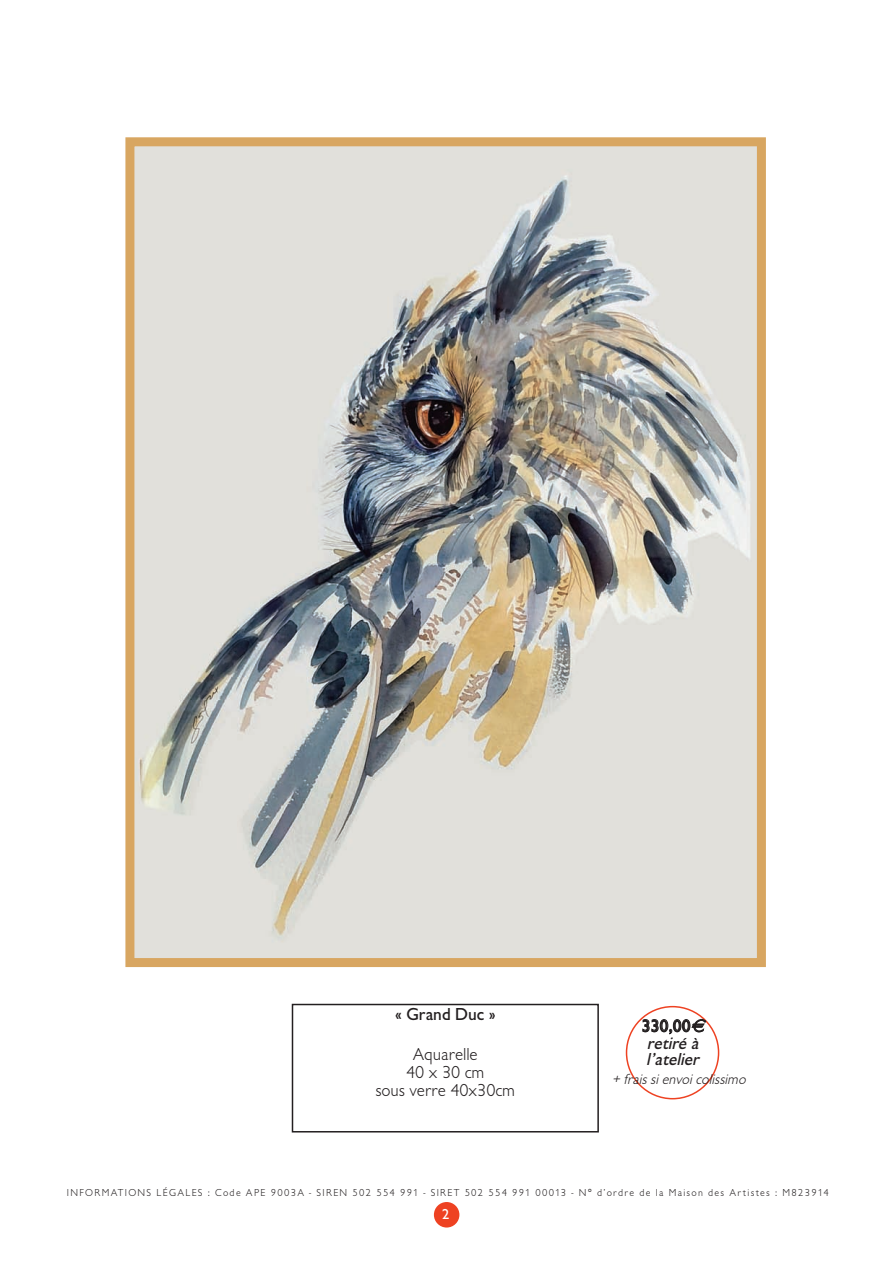
<style>
.page{position:relative;width:893px;height:1263px;background:#fff}
.page>*{position:absolute;margin:0;border:0;box-sizing:border-box;transform-origin:0 0}
.t1{font:300 18px/18px "Giltus T";color:#231f20;text-align:center}
.t2{font:500 18px "Giltus T";color:#231f20}
.t3{font:italic 500 18px/16.5px "Giltus T";color:#231f20}
.t4{font:italic 300 15px "Giltus T";color:#231f20}
.t5{font:500 15px "Giltus T";color:#fff}
.t6{font:300 10.5px "Giltus T";letter-spacing:.125em;color:#231f20}
</style>
<div class="page">
<div style="left:434px;top:1202px;width:25px;height:25px;background:#ee4222;border-radius:50%"></div>
<img style="left:135px;top:147px;width:621px;height:810px">
<div style="left:125px;top:137px;width:641px;height:830px;border:9px solid #d8a661"></div>
<div style="left:292px;top:1004px;width:307px;height:128px;border:2px solid #231f20"></div>
<svg style="left:626px;top:1006px;width:93px;height:93px"></svg>
<h1 class="t2" style="left:395px;top:1003px;width:102px">« Grand Duc »</h1>
<h1 class="t1" style="left:375px;top:1045px;width:141px">Aquarelle<br>40 x 30 cm<br>sous verre 40x30cm</h1>
<h1 class="t2" style="left:642px;top:1015px;width:51px">330,00</h1>
<h1 class="t3" style="left:646px;top:1034px;width:57px">retiré à l’atelier</h1>
<h2 class="t4" style="left:612px;top:1070px;width:137px">+ frais si envoi colissimo</h2>
<p class="t6" style="left:67px;top:1186px;width:764px">INFORMATIONS LÉGALES : Code APE 9003A - SIREN 502 554 991 - SIRET 502 554 991 00013 - N° d’ordre de la Maison des Artistes : M823914</p>
<h2 class="t5" style="left:442px;top:1205px;width:9px">2</h2>
</div>
